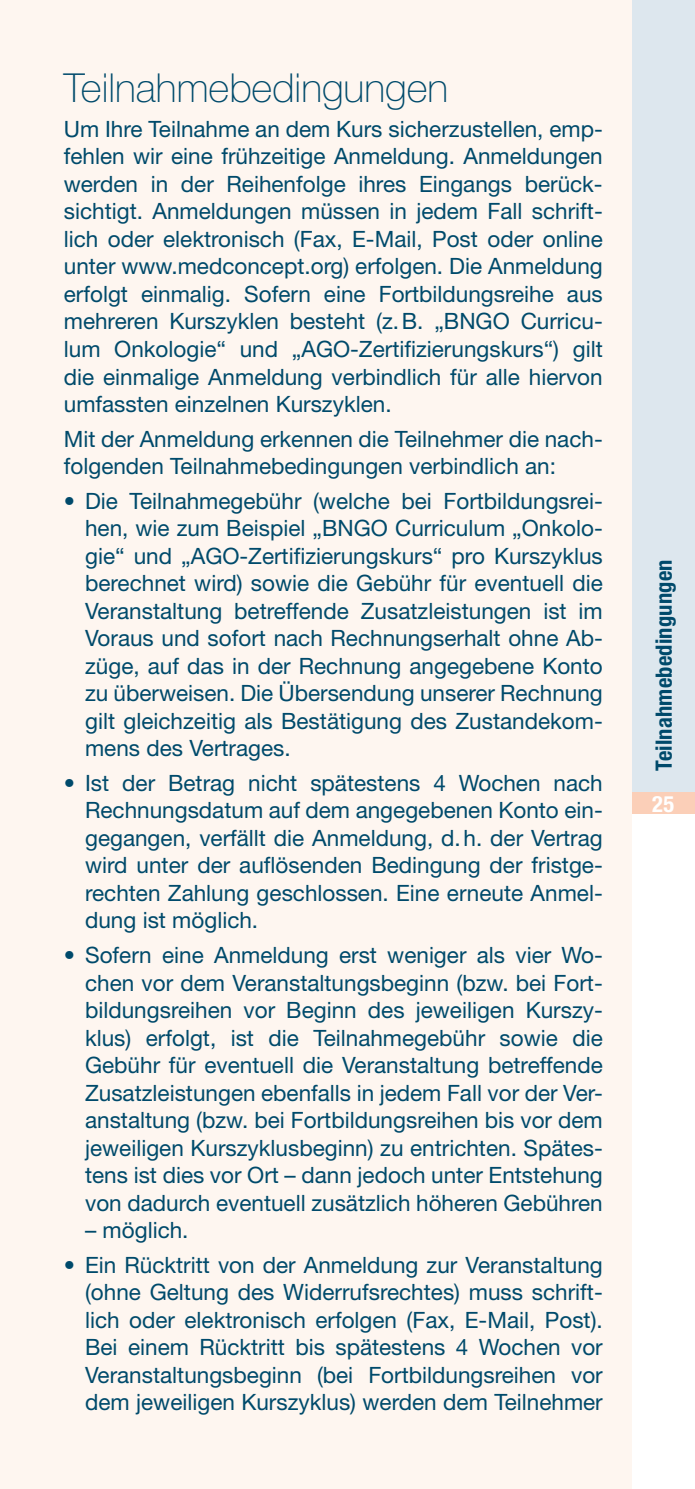
<style>
.page{position:relative;width:695px;height:1489px;background:#fff}
.page>*{position:absolute;margin:0;border:0;box-sizing:border-box;transform-origin:0 0}
.t1{font:100 40px "Helvetica Neue LT";color:#004a6b}
.t2{font:22.5px/27.5px "Helvetica Neue LT";color:#004a6b;text-align:justify}
.t3{font:700 condensed 22.5px "Helvetica Neue LT";letter-spacing:.01em;color:#004a6b}
.t4{font:700 condensed 22.5px "Helvetica Neue LT";color:#fff}
</style>
<div class="page">
<div style="left:631px;top:0;width:63px;height:805px;background:#dde7ee"></div>
<div style="left:631px;top:792px;width:63px;height:21px;background:#fbcfb8"></div>
<div style="left:0;top:0;width:631px;height:1488px;background:#fef6f0"></div>
<h1 class="t1" style="left:64px;top:65px;width:386px">Teilnahmebedingungen</h1>
<p class="t2" style="left:64px;top:115px;width:540px">Um Ihre Teilnahme an dem Kurs sicherzustellen, emp&shy;fehlen wir eine frühzeitige Anmeldung. Anmeldungen werden in der Reihenfolge ihres Eingangs berück&shy;sichtigt. Anmeldungen müssen in jedem Fall schrift&shy;lich oder elektronisch (Fax, E-Mail, Post oder online unter www.medconcept.org) erfolgen. Die Anmeldung erfolgt einmalig. Sofern eine Fortbildungsreihe aus mehreren Kurszyklen besteht (z.B. „BNGO Curricu&shy;lum Onkologie“ und „AGO-Zertifizierungskurs“) gilt die einmalige Anmeldung verbindlich für alle hiervon umfassten einzelnen Kurszyklen.</p>
<p class="t2" style="left:64px;top:424px;width:540px">Mit der Anmeldung erkennen die Teilnehmer die nach&shy;folgenden Teilnahmebedingungen verbindlich an:</p>
<p class="t2" style="left:85px;top:486px;width:519px;text-indent:-21px">• Die Teilnahmegebühr (welche bei Fortbildungsrei&shy;hen, wie zum Beispiel „BNGO Curriculum „Onkolo&shy;gie“ und „AGO-Zertifizierungskurs“ pro Kurszyklus berechnet wird) sowie die Gebühr für eventuell die Veranstaltung betreffende Zusatzleistungen ist im Voraus und sofort nach Rechnungserhalt ohne Ab&shy;züge, auf das in der Rechnung angegebene Konto zu überweisen. Die Übersendung unserer Rechnung gilt gleichzeitig als Bestätigung des Zustandekom&shy;mens des Vertrages.</p>
<p class="t2" style="left:85px;top:768px;width:519px;text-indent:-21px">• Ist der Betrag nicht spätestens 4 Wochen nach Rechnungsdatum auf dem angegebenen Konto ein&shy;gegangen, verfällt die Anmeldung, d.h. der Vertrag wird unter der auflösenden Bedingung der fristge&shy;rechten Zahlung geschlossen. Eine erneute Anmel&shy;dung ist möglich.</p>
<p class="t2" style="left:85px;top:941px;width:519px;text-indent:-21px">• Sofern eine Anmeldung erst weniger als vier Wo&shy;chen vor dem Veranstaltungsbeginn (bzw. bei Fort&shy;bildungsreihen vor Beginn des jeweiligen Kurszy&shy;klus) erfolgt, ist die Teilnahmegebühr sowie die Gebühr für eventuell die Veranstaltung betreffende Zusatzleistungen ebenfalls in jedem Fall vor der Ver&shy;anstaltung (bzw. bei Fortbildungsreihen bis vor dem jeweiligen Kurszyklusbeginn) zu entrichten. Spätes&shy;tens ist dies vor Ort – dann jedoch unter Entstehung von dadurch eventuell zusätzlich höheren Gebühren</p>
<p class="t2" style="left:85px;top:1215px;width:105px">– möglich.</p>
<p class="t2" style="left:85px;top:1250px;width:519px;text-indent:-21px">• Ein Rücktritt von der Anmeldung zur Veranstaltung (ohne Geltung des Widerrufsrechtes) muss schrift&shy;lich oder elektronisch erfolgen (Fax, E-Mail, Post).<br>Bei einem Rücktritt bis spätestens 4 Wochen vor Veranstaltungsbeginn (bei Fortbildungsreihen vor dem jeweiligen Kurszyklus) werden dem Teilnehmer</p>
<p class="t3" style="left:650px;top:771px;width:213px;rotate:-90deg">Teilnahmebedingungen</p>
<p class="t4" style="left:652px;top:790px;width:24px">25</p>
</div>
